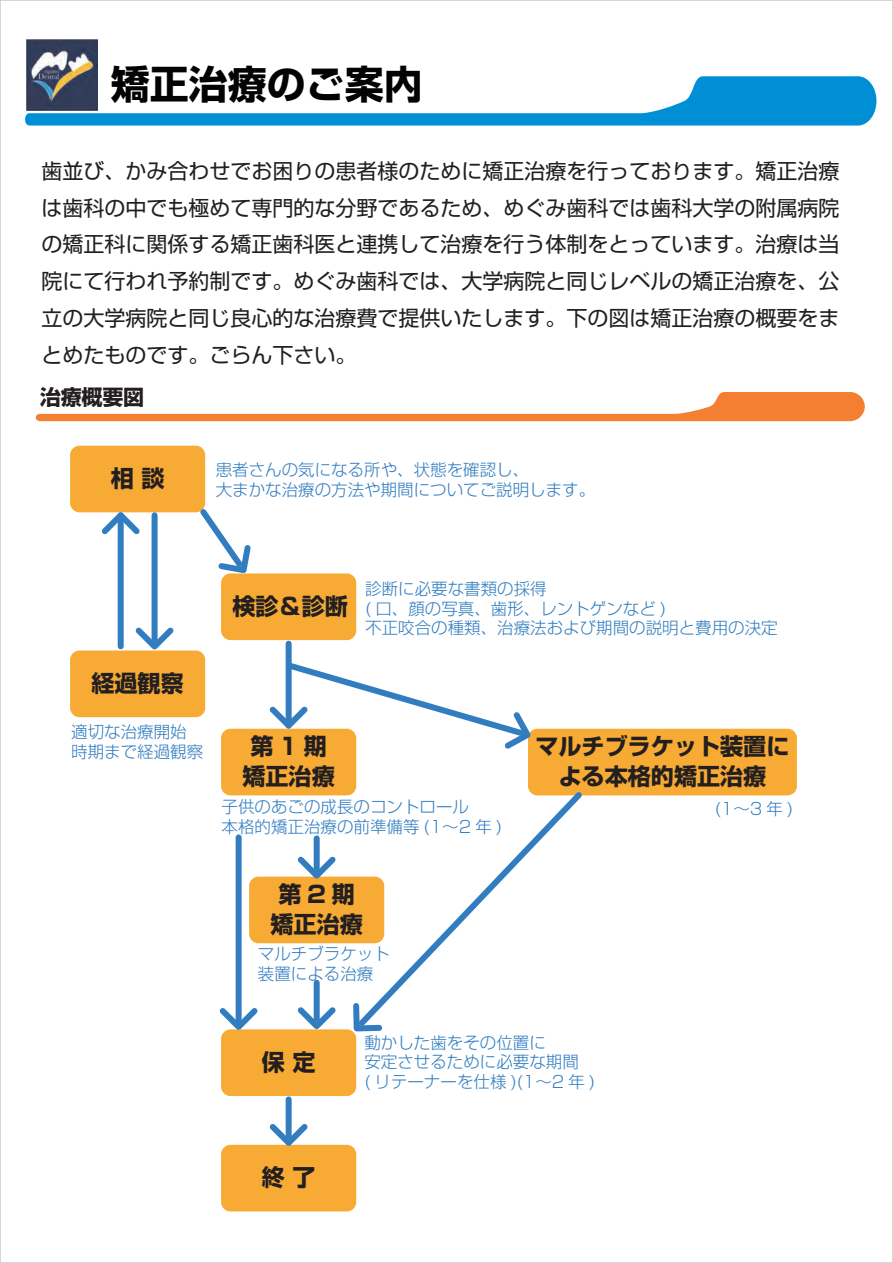
<style>
.page{position:relative;width:893px;height:1263px;background:#fff}
.page>*{position:absolute;margin:0;border:0;box-sizing:border-box;transform-origin:0 0}
.t1{font:700 39px "Shin Go Pro";color:#030303}
.t2{font:700 23.1px/29.7px "Shin Go Pro";color:#231f20;text-align:center}
.t3{font:21px/36.8px "Shin Go Pro";color:#231f20;text-align:justify}
.t4{font:700 21px "Shin Go Pro";letter-spacing:-.01em;color:#231f20}
.t5{font:300 16.5px/19.8px "Shin Go Pro";color:#317dc0}
</style>
<div class="page">
<svg style="left:25px;top:76px;width:851px;height:50px"></svg>
<svg style="left:36px;top:392px;width:829px;height:29px"></svg>
<div style="left:70px;top:446px;width:135px;height:66px;background:#f7aa34;border-radius:9px"></div>
<div style="left:221px;top:573px;width:135px;height:67px;background:#f7aa34;border-radius:9px"></div>
<div style="left:221px;top:729px;width:135px;height:66px;background:#f7aa34;border-radius:9px"></div>
<div style="left:528px;top:729px;width:269px;height:66px;background:#f7aa34;border-radius:9px"></div>
<div style="left:70px;top:650px;width:135px;height:67px;background:#f7aa34;border-radius:9px"></div>
<div style="left:249px;top:877px;width:135px;height:66px;background:#f7aa34;border-radius:9px"></div>
<div style="left:221px;top:1029px;width:135px;height:67px;background:#f7aa34;border-radius:9px"></div>
<div style="left:221px;top:1145px;width:135px;height:66px;background:#f7aa34;border-radius:9px"></div>
<div style="left:236px;top:837px;width:6px;height:184px;background:#317dc0"></div>
<svg style="left:219px;top:1002px;width:44px;height:33px"></svg>
<svg style="left:353px;top:787px;width:234px;height:216px"></svg>
<svg style="left:350px;top:1000px;width:35px;height:34px"></svg>
<svg style="left:195px;top:504px;width:60px;height:73px"></svg>
<div style="left:152px;top:515px;width:6px;height:124px;background:#317dc0"></div>
<svg style="left:130px;top:622px;width:49px;height:29px"></svg>
<div style="left:118px;top:515px;width:6px;height:131px;background:#317dc0"></div>
<svg style="left:96px;top:512px;width:49px;height:28px"></svg>
<div style="left:286px;top:644px;width:6px;height:81px;background:#317dc0"></div>
<svg style="left:264px;top:659px;width:272px;height:95px"></svg>
<div style="left:314px;top:838px;width:6px;height:30px;background:#317dc0"></div>
<svg style="left:292px;top:851px;width:49px;height:28px"></svg>
<div style="left:314px;top:983px;width:6px;height:36px;background:#317dc0"></div>
<svg style="left:292px;top:1002px;width:49px;height:28px"></svg>
<div style="left:286px;top:1099px;width:6px;height:36px;background:#317dc0"></div>
<svg style="left:264px;top:1118px;width:49px;height:28px"></svg>
<img style="left:27px;top:39px;width:70px;height:71px">
<h1 class="t1" style="left:111px;top:53px;width:313px">矯正治療のご案内</h1>
<p class="t3" style="left:42px;top:150px;width:800px">歯並び、かみ合わせでお困りの患者様のために矯正治療を行っております。矯正治療は歯科の中でも極めて専門的な分野であるため、めぐみ歯科では歯科大学の附属病院の矯正科に関係する矯正歯科医と連携して治療を行う体制をとっています。治療は当院にて行われ予約制です。めぐみ歯科では、大学病院と同じレベルの矯正治療を、公立の大学病院と同じ良心的な治療費で提供いたします。下の図は矯正治療の概要をまとめたものです。ごらん下さい。</p>
<p class="t4" style="left:40px;top:381px;width:106px">治療概要図</p>
<h2 class="t2" style="left:111px;top:461px;width:55px">相 談</h2>
<p class="t5" style="left:216px;top:458px;width:381px">患者さんの気になる所や、状態を確認し、<br>大まかな治療の方法や期間についてご説明します。</p>
<h2 class="t2" style="left:91px;top:666px;width:94px">経過観察</h2>
<p class="t5" style="left:71px;top:720px;width:133px">適切な治療開始時期まで経過観察</p>
<h2 class="t2" style="left:233px;top:588px;width:117px">検診＆診断</h2>
<p class="t5" style="left:365px;top:576px;width:414px">診断に必要な書類の採得<br>( 口、顔の写真、歯形、レントゲンなど )<br>不正咬合の種類、治療法および期間の説明と費用の決定</p>
<h2 class="t2" style="left:242px;top:729px;width:94px">第1期矯正治療</h2>
<h2 class="t2" style="left:535px;top:729px;width:256px">マルチブラケット装置による本格的矯正治療</h2>
<p class="t5" style="left:221px;top:795px;width:282px">子供のあごの成長のコントロール<br>本格的矯正治療の前準備等 (1～2 年 )</p>
<h2 class="t2" style="left:270px;top:877px;width:94px">第2期矯正治療</h2>
<p class="t5" style="left:258px;top:942px;width:133px">マルチブラケット装置による治療</p>
<p class="t5" style="left:715px;top:797px;width:80px">(1～3 年 )</p>
<h2 class="t2" style="left:262px;top:1044px;width:55px">保 定</h2>
<p class="t5" style="left:364px;top:1030px;width:232px">動かした歯をその位置に<br>安定させるために必要な期間<br>( リテーナーを仕様 )(1～2 年 )</p>
<h2 class="t2" style="left:262px;top:1160px;width:55px">終 了</h2>
</div>
